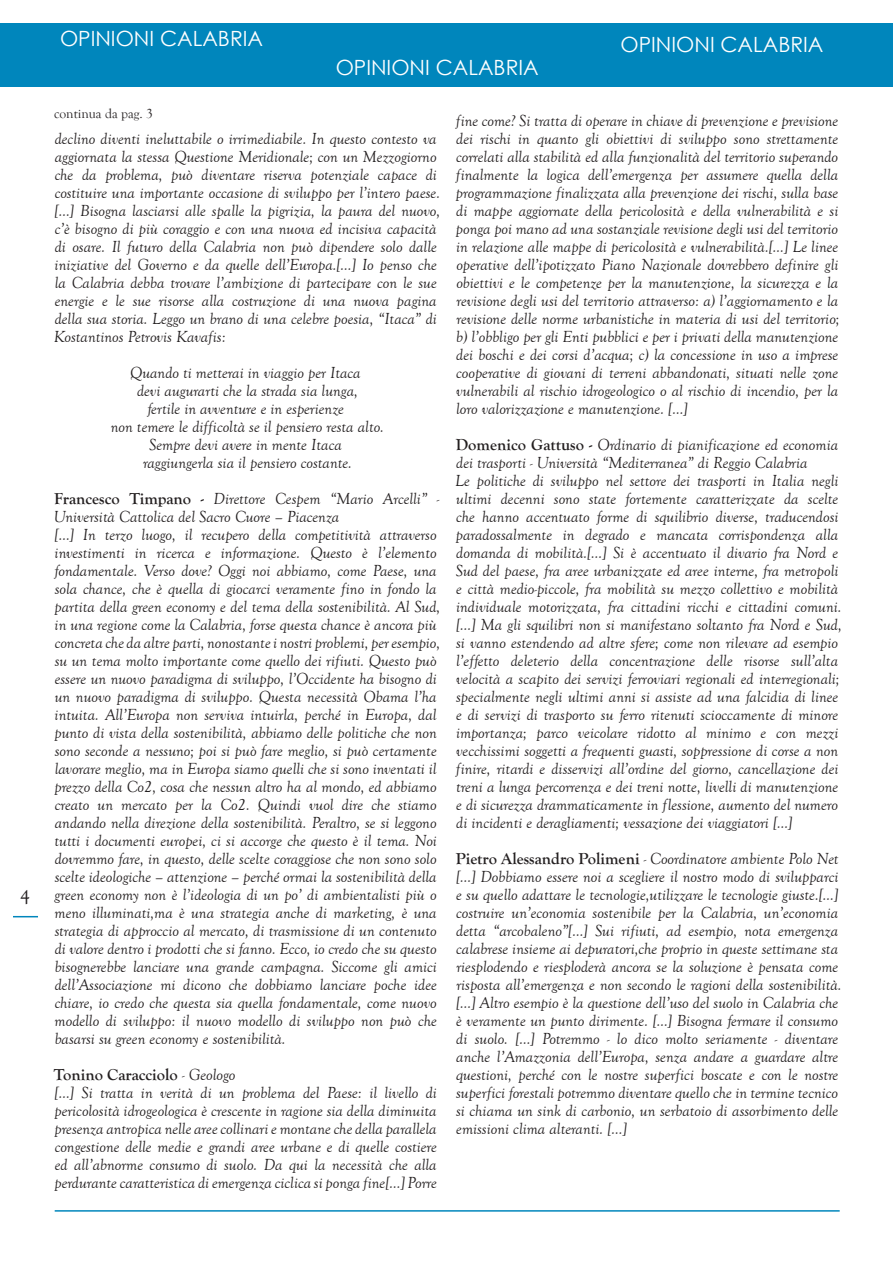
<style>
.page{position:relative;width:893px;height:1263px;background:#fff}
.page>*{position:absolute;margin:0;border:0;box-sizing:border-box;transform-origin:0 0}
.t1{font:21px "Century Gothic";color:#fff}
.t2{font:19.5px "Goudy Old Style T";color:#231f20}
.t3{font:italic 16.5px/18px "Goudy Old Style T";color:#231f20}
.t4{font:700 16.5px "Goudy Old Style T";color:#231f20}
.t5{font:13.5px "Goudy Old Style T";color:#231f20}
.s1{font-weight:700;font-style:normal}
.s2{font-weight:400;font-style:italic}
</style>
<div class="page">
<hr style="left:55px;top:1210px;width:785px;height:1px;background:#0086bc">
<svg style="left:13px;top:916px;width:25px;height:1px"></svg>
<div style="left:0;top:23px;width:893px;height:64px;background:#0086bc"></div>
<p class="t2" style="left:20px;top:886px;width:11px">4</p>
<p class="t1" style="left:60px;top:24px;width:205px">OPINIONI CALABRIA</p>
<p class="t1" style="left:336px;top:53px;width:205px">OPINIONI CALABRIA</p>
<p class="t1" style="left:620px;top:29px;width:205px">OPINIONI CALABRIA</p>
<p class="t5" style="left:54px;top:106px;width:100px">continua da pag. 3</p>
<p class="t3" style="left:54px;top:130px;width:388px">declino diventi ineluttabile o irrimediabile. In questo contesto va aggiornata la stessa Questione Meridionale; con un Mezzogiorno che da problema, può diventare riserva potenziale capace di costituire una importante occasione di sviluppo per l’intero paese. […] Bisogna lasciarsi alle spalle la pigrizia, la paura del nuovo, c’è bisogno di più coraggio e con una nuova ed incisiva capacità di osare. Il futuro della Calabria non può dipendere solo dalle iniziative del Governo e da quelle dell’Europa.[…] Io penso che la Calabria debba trovare l’ambizione di partecipare con le sue energie e le sue risorse alla costruzione di una nuova pagina della sua storia. Leggo un brano di una celebre poesia, “Itaca” di Kostantinos Petrovis Kavafis:</p>
<p class="t3" style="left:130px;top:364px;width:232px">Quando ti metterai in viaggio per Itaca</p>
<p class="t3" style="left:137px;top:382px;width:222px">devi augurarti che la strada sia lunga,</p>
<p class="t3" style="left:147px;top:400px;width:198px">fertile in avventure e in esperienze</p>
<p class="t3" style="left:111px;top:418px;width:275px">non temere le difficoltà se il pensiero resta alto.</p>
<p class="t3" style="left:149px;top:436px;width:194px">Sempre devi avere in mente Itaca</p>
<p class="t3" style="left:143px;top:454px;width:210px">raggiungerla sia il pensiero costante.</p>
<p class="t3" style="left:54px;top:490px;width:387px"><span class="s1">Francesco Timpano -</span> Direttore Cespem “Mario Arcelli” -<br>Università Cattolica del Sacro Cuore – Piacenza</p>
<p class="t3" style="left:54px;top:526px;width:387px">[…] In terzo luogo, il recupero della competitività attraverso investimenti in ricerca e informazione. Questo è l’elemento fondamentale. Verso dove? Oggi noi abbiamo, come Paese, una sola chance, che è quella di giocarci veramente fino in fondo la partita della green economy e del tema della sostenibilità. Al Sud, in una regione come la Calabria, forse questa chance è ancora più concreta che da altre parti, nonostante i nostri problemi, per esempio, su un tema molto importante come quello dei rifiuti. Questo può essere un nuovo paradigma di sviluppo, l’Occidente ha bisogno di un nuovo paradigma di sviluppo. Questa necessità Obama l’ha intuita. All’Europa non serviva intuirla, perché in Europa, dal punto di vista della sostenibilità, abbiamo delle politiche che non sono seconde a nessuno; poi si può fare meglio, si può certamente lavorare meglio, ma in Europa siamo quelli che si sono inventati il prezzo della Co2, cosa che nessun altro ha al mondo, ed abbiamo creato un mercato per la Co2. Quindi vuol dire che stiamo andando nella direzione della sostenibilità. Peraltro, se si leggono tutti i documenti europei, ci si accorge che questo è il tema. Noi dovremmo fare, in questo, delle scelte coraggiose che non sono solo scelte ideologiche – attenzione – perché ormai la sostenibilità della green economy non è l’ideologia di un po’ di ambientalisti più o meno illuminati,ma è una strategia anche di marketing, è una strategia di approccio al mercato, di trasmissione di un contenuto di valore dentro i prodotti che si fanno. Ecco, io credo che su questo bisognerebbe lanciare una grande campagna. Siccome gli amici dell’Associazione mi dicono che dobbiamo lanciare poche idee chiare, io credo che questa sia quella fondamentale, come nuovo modello di sviluppo: il nuovo modello di sviluppo non può che basarsi su green economy e sostenibilità.</p>
<p class="t4" style="left:54px;top:1065px;width:183px">Tonino Caracciolo <span class="s2">- Geologo</span></p>
<p class="t3" style="left:54px;top:1084px;width:384px;text-align:justify">[…] Si tratta in verità di un problema del Paese: il livello di pericolosità idrogeologica è crescente in ragione sia della diminuita presenza antropica nelle aree collinari e montane che della parallela congestione delle medie e grandi aree urbane e di quelle costiere ed all’abnorme consumo di suolo. Da qui la necessità che alla perdurante caratteristica di emergenza ciclica si ponga fine[…] Porre</p>
<p class="t3" style="left:456px;top:112px;width:385px;text-align:justify">fine come? Si tratta di operare in chiave di prevenzione e previsione dei rischi in quanto gli obiettivi di sviluppo sono strettamente correlati alla stabilità ed alla funzionalità del territorio superando finalmente la logica dell’emergenza per assumere quella della programmazione finalizzata alla prevenzione dei rischi, sulla base di mappe aggiornate della pericolosità e della vulnerabilità e si ponga poi mano ad una sostanziale revisione degli usi del territorio in relazione alle mappe di pericolosità e vulnerabilità.[…] Le linee operative dell’ipotizzato Piano Nazionale dovrebbero definire gli obiettivi e le competenze per la manutenzione, la sicurezza e la revisione degli usi del territorio attraverso: a) l’aggiornamento e la revisione delle norme urbanistiche in materia di usi del territorio; b) l’obbligo per gli Enti pubblici e per i privati della manutenzione dei boschi e dei corsi d’acqua; c) la concessione in uso a imprese cooperative di giovani di terreni abbandonati, situati nelle zone vulnerabili al rischio idrogeologico o al rischio di incendio, per la loro valorizzazione e manutenzione. […]</p>
<p class="t3" style="left:456px;top:436px;width:384px"><span class="s1">Domenico Gattuso -</span> Ordinario di pianificazione ed economia dei trasporti - Università “Mediterranea” di Reggio Calabria</p>
<p class="t3" style="left:455px;top:472px;width:388px">Le politiche di sviluppo nel settore dei trasporti in Italia negli ultimi decenni sono state fortemente caratterizzate da scelte che hanno accentuato forme di squilibrio diverse, traducendosi paradossalmente in degrado e mancata corrispondenza alla domanda di mobilità.[…] Si è accentuato il divario fra Nord e Sud del paese, fra aree urbanizzate ed aree interne, fra metropoli e città medio-piccole, fra mobilità su mezzo collettivo e mobilità individuale motorizzata, fra cittadini ricchi e cittadini comuni. […] Ma gli squilibri non si manifestano soltanto fra Nord e Sud, si vanno estendendo ad altre sfere; come non rilevare ad esempio l’effetto deleterio della concentrazione delle risorse sull’alta velocità a scapito dei servizi ferroviari regionali ed interregionali; specialmente negli ultimi anni si assiste ad una falcidia di linee e di servizi di trasporto su ferro ritenuti scioccamente di minore importanza; parco veicolare ridotto al minimo e con mezzi vecchissimi soggetti a frequenti guasti, soppressione di corse a non finire, ritardi e disservizi all’ordine del giorno, cancellazione dei treni a lunga percorrenza e dei treni notte, livelli di manutenzione e di sicurezza drammaticamente in flessione, aumento del numero di incidenti e deragliamenti; vessazione dei viaggiatori […]</p>
<p class="t3" style="left:456px;top:850px;width:384px"><span class="s1">Pietro Alessandro Polimeni</span> - Coordinatore ambiente Polo Net</p>
<p class="t3" style="left:456px;top:868px;width:387px">[…] Dobbiamo essere noi a scegliere il nostro modo di svilupparci e su quello adattare le tecnologie,utilizzare le tecnologie giuste.[…] costruire un’economia sostenibile per la Calabria, un’economia detta “arcobaleno”[…] Sui rifiuti, ad esempio, nota emergenza calabrese insieme ai depuratori,che proprio in queste settimane sta riesplodendo e riesploderà ancora se la soluzione è pensata come risposta all’emergenza e non secondo le ragioni della sostenibilità. […] Altro esempio è la questione dell’uso del suolo in Calabria che è veramente un punto dirimente. […] Bisogna fermare il consumo di suolo. […] Potremmo - lo dico molto seriamente - diventare anche l’Amazzonia dell’Europa, senza andare a guardare altre questioni, perché con le nostre superfici boscate e con le nostre superfici forestali potremmo diventare quello che in termine tecnico si chiama un sink di carbonio, un serbatoio di assorbimento delle emissioni clima alteranti. […]</p>
</div>
